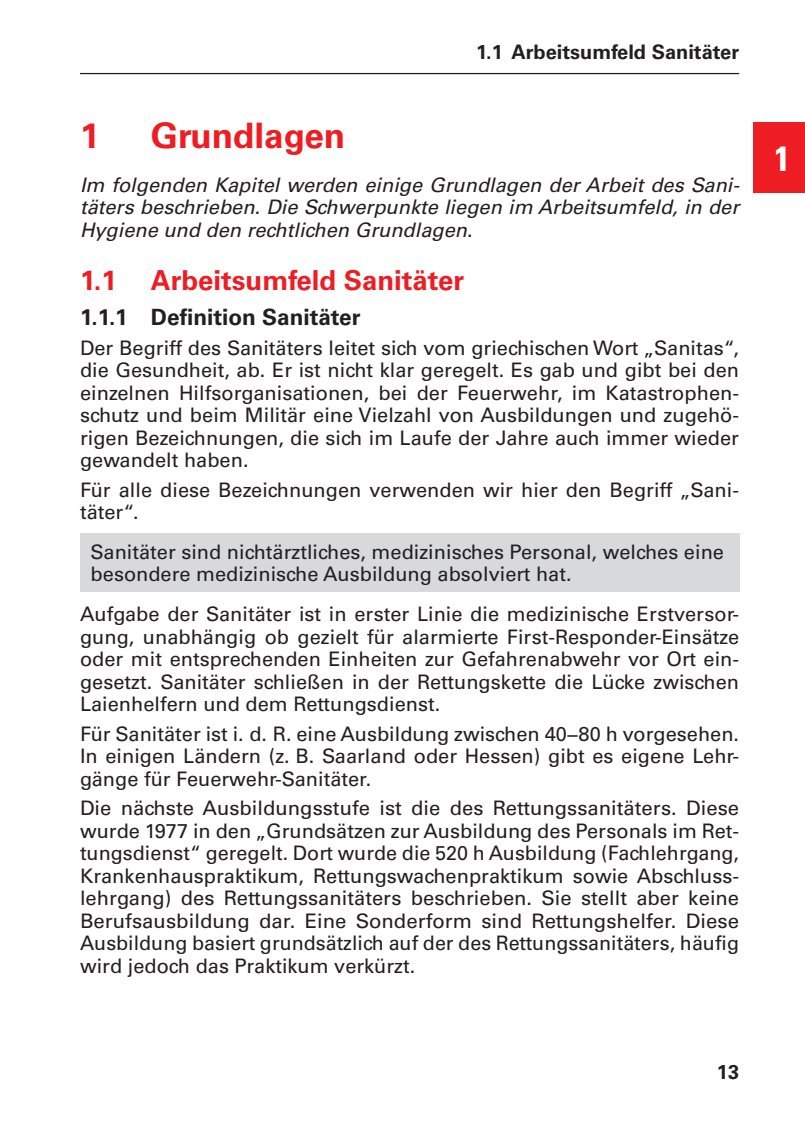
<style>
.page{position:relative;width:805px;height:1124px;background:#fff}
.page>*{position:absolute;margin:0;border:0;box-sizing:border-box;transform-origin:0 0}
.t1{font:700 35px "Univers LT Std";color:#ee1d23}
.t2{font:700 condensed 35px "Univers LT Std";color:#fff}
.t3{font:700 27.5px "Univers LT Std";color:#ee1d23}
.t4{font:700 22.5px "Univers LT Std";color:#231f20}
.t5{font:20px/22.5px "Univers LT Std";color:#231f20;text-align:justify}
.t6{font:italic 20px/22.5px "Univers LT Std";color:#231f20;text-align:justify}
.t7{font:700 20px "Univers LT Std";color:#231f20}
.s1{font-style:normal}
</style>
<div class="page">
<div style="left:753px;top:123px;width:52px;height:70px;background:#ee1d23"></div>
<hr style="left:80px;top:73px;width:659px;height:1px;background:#231f20">
<div style="left:80px;top:533px;width:659px;height:59px;background:#d8d9db"></div>
<p class="t7" style="left:476px;top:40px;width:264px">1.1 Arbeitsumfeld Sanitäter</p>
<h1 class="t1" style="left:80px;top:115px;width:21px">1</h1>
<h1 class="t1" style="left:151px;top:115px;width:196px">Grundlagen</h1>
<p class="t6" style="left:80px;top:174px;width:661px">Im folgenden Kapitel werden einige Grundlagen der Arbeit des Sani&shy;täters beschrieben. Die Schwerpunkte liegen im Arbeitsumfeld, in der Hygiene und den rechtlichen Grundlagen<span class="s1">.</span></p>
<h2 class="t3" style="left:80px;top:265px;width:386px">1.1 Arbeitsumfeld Sanitäter</h2>
<p class="t4" style="left:80px;top:304px;width:282px">1.1.1 Definition Sanitäter</p>
<p class="t5" style="left:80px;top:336px;width:661px">Der Begriff des Sanitäters leitet sich vom griechischen Wort „Sanitas“, die Gesundheit, ab. Er ist nicht klar geregelt. Es gab und gibt bei den einzelnen Hilfsorganisationen, bei der Feuerwehr, im Katastrophen&shy;schutz und beim Militär eine Vielzahl von Ausbildungen und zugehö&shy;rigen Bezeichnungen, die sich im Laufe der Jahre auch immer wieder gewandelt haben.</p>
<p class="t5" style="left:80px;top:478px;width:660px">Für alle diese Bezeichnungen verwenden wir hier den Begriff „Sani&shy;täter“.</p>
<p class="t5" style="left:91px;top:540px;width:635px">Sanitäter sind nichtärztliches, medizinisches Personal, welches eine besondere medizinische Ausbildung absolviert hat.</p>
<p class="t5" style="left:80px;top:603px;width:661px">Aufgabe der Sanitäter ist in erster Linie die medizinische Erstversor&shy;gung, unabhängig ob gezielt für alarmierte First-Responder-Einsätze oder mit entsprechenden Einheiten zur Gefahrenabwehr vor Ort ein&shy;gesetzt. Sanitäter schließen in der Rettungskette die Lücke zwischen Laienhelfern und dem Rettungsdienst.</p>
<p class="t5" style="left:80px;top:723px;width:661px">Für Sanitäter ist i. d. R. eine Ausbildung zwischen 40−80 h vorgesehen.<br>In einigen Ländern (z. B. Saarland oder Hessen) gibt es eigene Lehr&shy;gänge für Feuerwehr-Sanitäter.</p>
<p class="t5" style="left:80px;top:797px;width:661px">Die nächste Ausbildungsstufe ist die des Rettungssanitäters. Diese wurde 1977 in den „Grundsätzen zur Ausbildung des Personals im Ret&shy;tungsdienst“ geregelt. Dort wurde die 520 h Ausbildung (Fachlehrgang, Krankenhauspraktikum, Rettungswachenpraktikum sowie Abschluss&shy;lehrgang) des Rettungssanitäters beschrieben. Sie stellt aber keine Berufsausbildung dar. Eine Sonderform sind Rettungshelfer. Diese Ausbildung basiert grundsätzlich auf der des Rettungssanitäters, häufig wird jedoch das Praktikum verkürzt.</p>
<p class="t7" style="left:717px;top:1060px;width:24px">13</p>
<h1 class="t2" style="left:775px;top:137px;width:17px">1</h1>
</div>
